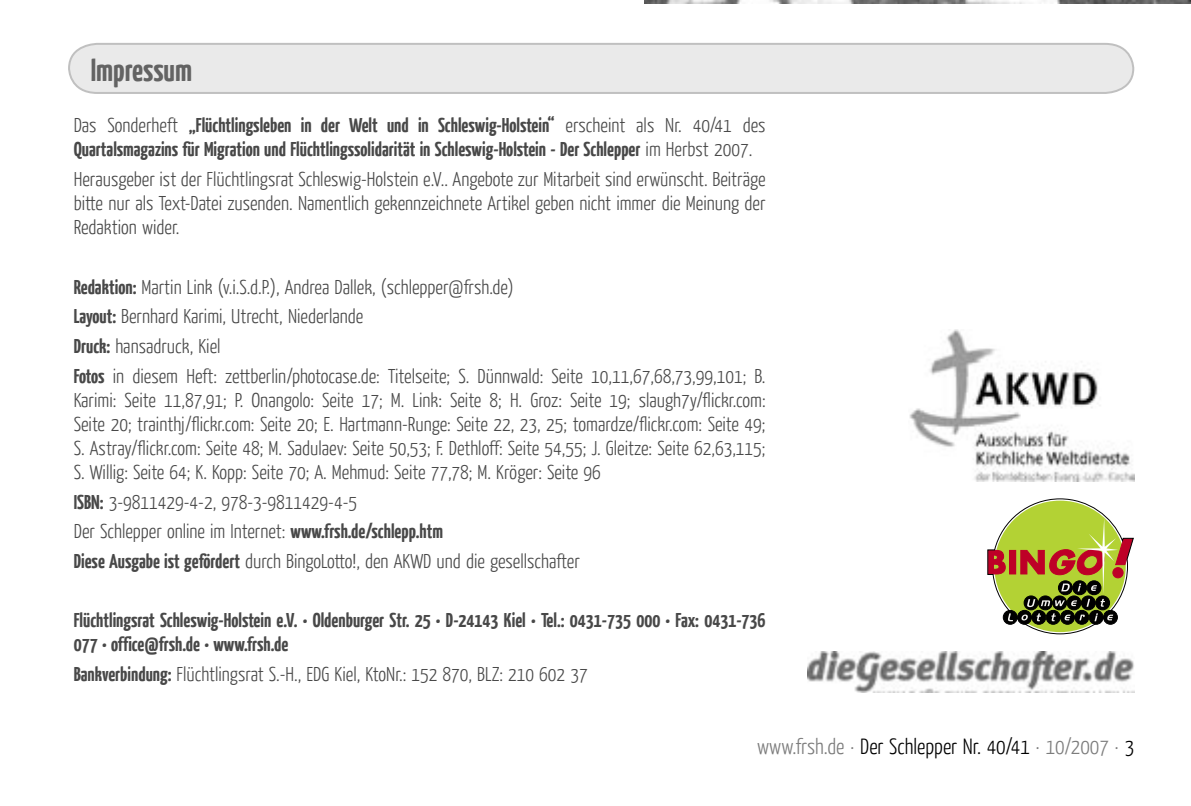
<style>
.page{position:relative;width:1191px;height:806px;background:#fff}
.page>*{position:absolute;margin:0;border:0;box-sizing:border-box;transform-origin:0 0}
._01_Fließtext{font:700 32px "Yanone Kaffeesatz";color:#636363}
.t1{font:300 22px "Yanone Kaffeesatz";color:#7c7c7c}
.t2{font:300 20px/24px "Yanone Kaffeesatz";color:#484848;text-align:justify}
.t3{font:700 20px/24px "Yanone Kaffeesatz";color:#484848}
.s1{font-weight:300}
.s2{font-weight:700}
.s3{color:#000}
</style>
<div class="page">
<svg style="left:68px;top:43px;width:1067px;height:50px;background:#e7e7e7"></svg>
<img style="left:909px;top:329px;width:225px;height:152px">
<svg style="left:987px;top:498px;width:147px;height:136px"></svg>
<img style="left:807px;top:651px;width:327px;height:41px">
<img style="left:644px;top:0;width:547px;height:4px">
<p class="_01_Fließtext" style="left:91px;top:49px;width:103px">Impressum</p>
<p class="t3" style="left:74px;top:112px;width:693px"><span class="s1">Das Sonderheft</span> „Flüchtlingsleben in der Welt und in Schleswig-Holstein“ <span class="s1">erscheint als Nr. 40/41 des<br></span>Quartalsmagazins für Migration und Flüchtlingssolidarität in Schleswig-Holstein - Der Schlepper <span class="s1">im Herbst 2007.</span></p>
<p class="t2" style="left:74px;top:166px;width:693px">Herausgeber ist der Flüchtlingsrat Schleswig-Holstein e.V.. Angebote zur Mitarbeit sind erwünscht. Beiträge bitte nur als Text-Datei zusenden. Namentlich gekennzeichnete Artikel geben nicht immer die Meinung der Redaktion wider.</p>
<p class="t2" style="left:74px;top:274px;width:441px"><span class="s2">Redaktion:</span> Martin Link (v.i.S.d.P.), Andrea Dallek, (schlepper@frsh.de)</p>
<p class="t2" style="left:74px;top:303px;width:291px"><span class="s2">Layout:</span> Bernhard Karimi, Utrecht, Niederlande</p>
<p class="t2" style="left:74px;top:333px;width:148px"><span class="s2">Druck:</span> hansadruck, Kiel</p>
<p class="t2" style="left:74px;top:363px;width:693px"><span class="s2">Fotos</span> in diesem Heft: zettberlin/photocase.de: Titelseite; S. Dünnwald: Seite 10,11,67,68,73,99,101; B.<br>Karimi: Seite 11,87,91; P. Onangolo: Seite 17; M. Link: Seite 8; H. Groz: Seite 19; slaugh7y/flickr.com:<br>Seite 20; trainthj/flickr.com: Seite 20; E. Hartmann-Runge: Seite 22, 23, 25; tomardze/flickr.com: Seite 49; S. Astray/flickr.com: Seite 48; M. Sadulaev: Seite 50,53; F. Dethloff: Seite 54,55; J. Gleitze: Seite 62,63,115; S. Willig: Seite 64; K. Kopp: Seite 70; A. Mehmud: Seite 77,78; M. Kröger: Seite 96</p>
<p class="t2" style="left:74px;top:488px;width:285px"><span class="s2">ISBN:</span> 3-9811429-4-2, 978-3-9811429-4-5</p>
<p class="t2" style="left:74px;top:518px;width:371px">Der Schlepper online im Internet: <span class="s2">www.frsh.de/schlepp.htm</span></p>
<p class="t2" style="left:74px;top:548px;width:508px"><span class="s2">Diese Ausgabe ist gefördert</span> durch BingoLotto!, den AKWD und die gesellschafter</p>
<p class="t3" style="left:74px;top:607px;width:693px">Flüchtlingsrat Schleswig-Holstein e.V. • Oldenburger Str. 25 • D-24143 Kiel • Tel.: 0431-735 000 • Fax: 0431-736<br>077 • office@frsh.de • www.frsh.de</p>
<p class="t2" style="left:74px;top:661px;width:515px"><span class="s2">Bankverbindung:</span> Flüchtlingsrat S.-H., EDG Kiel, KtoNr.: 152 870, BLZ: 210 602 37</p>
<p class="t1" style="left:757px;top:732px;width:379px">www.frsh.de · <span class="s3">Der Schlepper Nr. 40/41</span> · 10/2007 · <span class="s3">3</span></p>
</div>
